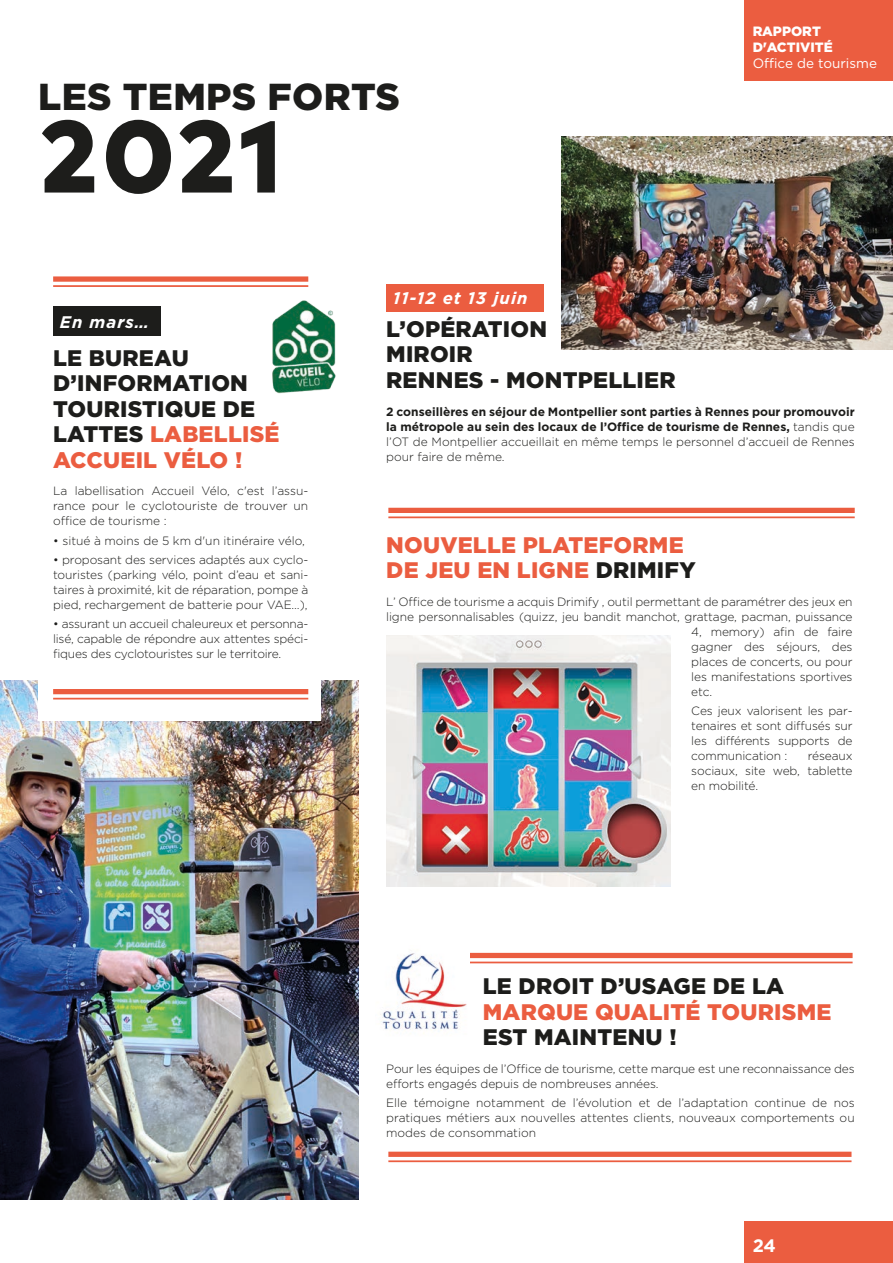
<style>
.page{position:relative;width:893px;height:1263px;background:#fff}
.page>*{position:absolute;margin:0;border:0;box-sizing:border-box;transform-origin:0 0}
.t1{font:800 105px "Typold";color:#1d1d1b}
.t2{font:900 37.5px "Gotham";letter-spacing:.01em;color:#1d1d1b}
.t3{font:900 22.5px/25.5px "Gotham";letter-spacing:.01em;color:#1d1d1b}
.t4{font:900 22.5px/25.5px "Gotham";letter-spacing:.01em;color:#eb5d40}
.t5{font:700 18px "Gotham";color:#fff}
.t6{font:italic 700 16.8px "Gotham";letter-spacing:.06em;color:#fff}
.t7{font:900 13.5px/16.2px "Gotham";color:#fff}
.t8{font:13.5px "Gotham";color:#fff}
.t9{font:300 12px/15px "Gotham";letter-spacing:-.01em;color:#1d1d1b;text-align:justify}
.t10{font:700 12px/15px "Gotham";color:#1d1d1b;text-align:justify}
.s1{color:#eb5d40}
.s2{font-weight:300}
.s3{color:#1d1d1b}
</style>
<div class="page">
<div style="left:744px;top:1222px;width:149px;height:41px;background:#eb5d40"></div>
<div style="left:744px;top:0;width:149px;height:81px;background:#eb5d40"></div>
<img style="left:0;top:680px;width:359px;height:519px">
<div style="left:38px;top:267px;width:283px;height:453px;background:#fff"></div>
<div style="left:53px;top:306px;width:107px;height:30px;background:#1d1d1b"></div>
<div style="left:53px;top:276px;width:255px;height:6px;background:#eb5d40"></div>
<hr style="left:53px;top:285px;width:255px;height:2px;background:#eb5d40">
<div style="left:53px;top:689px;width:255px;height:5px;background:#eb5d40"></div>
<hr style="left:53px;top:698px;width:255px;height:1px;background:#eb5d40">
<img style="left:272px;top:300px;width:64px;height:94px">
<div style="left:386px;top:284px;width:158px;height:27px;background:#eb5d40"></div>
<img style="left:386px;top:635px;width:284px;height:252px">
<div style="left:388px;top:508px;width:467px;height:5px;background:#eb5d40"></div>
<hr style="left:388px;top:516px;width:467px;height:2px;background:#eb5d40">
<img style="left:561px;top:136px;width:332px;height:213px">
<div style="left:386px;top:953px;width:467px;height:5px;background:#eb5d40"></div>
<hr style="left:386px;top:961px;width:467px;height:2px;background:#eb5d40">
<div style="left:388px;top:1152px;width:463px;height:5px;background:#eb5d40"></div>
<hr style="left:388px;top:1160px;width:463px;height:2px;background:#eb5d40">
<img style="left:380px;top:953px;width:90px;height:81px">
<h2 class="t2" style="left:38px;top:71px;width:363px">LES TEMPS FORTS</h2>
<h1 class="t1" style="left:38px;top:67px;width:246px">2021</h1>
<p class="t7" style="left:753px;top:23px;width:82px">RAPPORT<br>D'ACTIVITÉ</p>
<p class="t8" style="left:753px;top:55px;width:126px">Office de tourisme</p>
<h3 class="t6" style="left:60px;top:311px;width:91px">En mars…</h3>
<h3 class="t3" style="left:53px;top:345px;width:228px">LE BUREAU<br>D’INFORMATION<br>TOURISTIQUE DE<br>LATTES <span class="s1">LABELLISÉ<br>ACCUEIL VÉLO !</span></h3>
<p class="t9" style="left:53px;top:483px;width:257px">La labellisation Accueil Vélo, c'est l’assu&shy;rance pour le cyclotouriste de trouver un office de tourisme :</p>
<p class="t9" style="left:53px;top:532px;width:253px">• situé à moins de 5 km d'un itinéraire vélo,</p>
<p class="t9" style="left:53px;top:552px;width:257px">• proposant des services adaptés aux cyclo&shy;touristes (parking vélo, point d’eau et sani&shy;taires à proximité, kit de réparation, pompe à pied, rechargement de batterie pour VAE…),</p>
<p class="t9" style="left:53px;top:616px;width:257px">• assurant un accueil chaleureux et personna&shy;lisé, capable de répondre aux attentes spéci&shy;fiques des cyclotouristes sur le territoire.</p>
<h3 class="t6" style="left:393px;top:287px;width:136px">11-12 et 13 juin</h3>
<h3 class="t3" style="left:386px;top:316px;width:291px">L’OPÉRATION<br>MIROIR<br>RENNES - MONTPELLIER</h3>
<p class="t10" style="left:386px;top:404px;width:470px">2 conseillères en séjour de Montpellier sont parties à Rennes pour promouvoir la métropole au sein des locaux de l’Office de tourisme de Rennes, <span class="s2">tandis que l’OT de Montpellier accueillait en même temps le personnel d’accueil de Rennes pour faire de même.</span></p>
<h3 class="t4" style="left:386px;top:532px;width:311px">NOUVELLE PLATEFORME<br>DE JEU EN LIGNE <span class="s3">DRIMIFY</span></h3>
<p class="t9" style="left:386px;top:594px;width:468px">L’ Office de tourisme a acquis Drimify , outil permettant de paramétrer des jeux en</p>
<p class="t9" style="left:386px;top:609px;width:468px">ligne personnalisables (quizz, jeu bandit manchot, grattage, pacman, puissance</p>
<p class="t9" style="left:691px;top:624px;width:163px">4, memory) afin de faire</p>
<p class="t9" style="left:691px;top:639px;width:163px">gagner des séjours, des</p>
<p class="t9" style="left:691px;top:654px;width:163px">places de concerts, ou pour</p>
<p class="t9" style="left:691px;top:669px;width:163px">les manifestations sportives</p>
<p class="t9" style="left:691px;top:684px;width:22px">etc.</p>
<p class="t9" style="left:691px;top:703px;width:163px">Ces jeux valorisent les par&shy;tenaires et sont diffusés sur les différents supports de communication :</p>
<p class="t9" style="left:691px;top:748px;width:163px;text-indent:116px">réseaux sociaux, site web, tablette en mobilité.</p>
<h3 class="t3" style="left:483px;top:973px;width:303px">LE DROIT D’USAGE DE LA</h3>
<h3 class="t4" style="left:483px;top:999px;width:350px">MARQUE QUALITÉ TOURISME</h3>
<h3 class="t3" style="left:483px;top:1024px;width:195px">EST MAINTENU !</h3>
<p class="t9" style="left:386px;top:1061px;width:470px">Pour les équipes de l’Office de tourisme, cette marque est une reconnaissance des efforts engagés depuis de nombreuses années.</p>
<p class="t9" style="left:386px;top:1095px;width:470px">Elle témoigne notamment de l’évolution et de l’adaptation continue de nos pratiques métiers aux nouvelles attentes clients, nouveaux comportements ou modes de consommation</p>
<h3 class="t5" style="left:753px;top:1233px;width:25px">24</h3>
</div>
